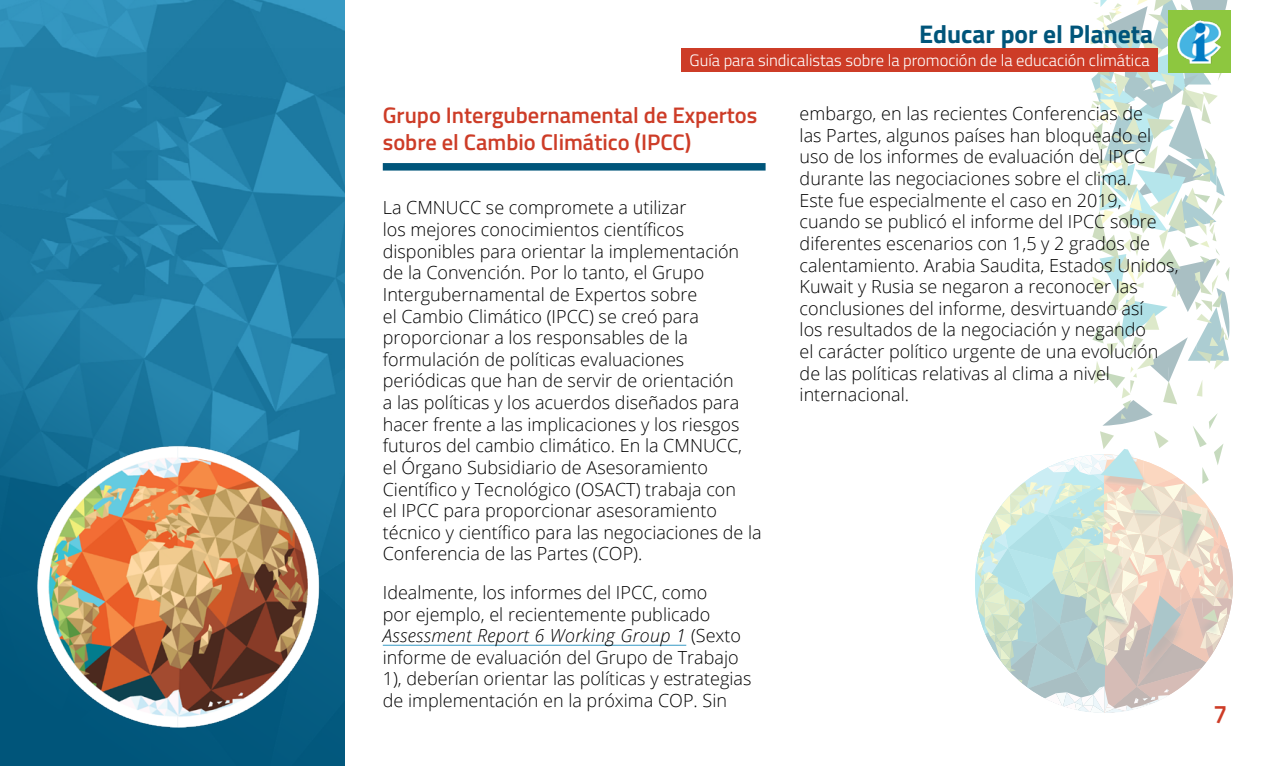
<style>
.page{position:relative;width:1276px;height:766px;background:#fff}
.page>*{position:absolute;margin:0;border:0;box-sizing:border-box;transform-origin:0 0}
.t1{font:700 25.5px "Titillium Web";color:#00557a}
.t2{font:600 25.5px "Titillium";color:#cd3c27}
.t3{font:600 22.5px/27px "Titillium";color:#cd3c27}
.t4{font:300 18px/21.6px "Open Sans";color:#000}
.t5{font:300 16.5px "Titillium Web";color:#fff}
.s1{font-style:italic}
</style>
<div class="page">
<img style="left:0;top:0;width:344px;height:48px">
<svg style="left:0;top:48px;width:344px;height:717px;background:#1e7ca4"></svg>
<svg style="left:975px;top:0;width:258px;height:712px"></svg>
<div style="left:1168px;top:10px;width:62px;height:63px;background:#8dc73f"></div>
<img style="left:1177px;top:20px;width:45px;height:44px">
<div style="left:681px;top:48px;width:476px;height:23px;background:#cd3c27"></div>
<div style="left:383px;top:163px;width:382px;height:7px;background:#00557a"></div>
<hr style="left:383px;top:644px;width:303px;height:1px;background:#379ac4">
<img style="left:0;top:435px;width:344px;height:298px">
<h1 class="t1" style="left:919px;top:15px;width:235px">Educar por el Planeta</h1>
<p class="t5" style="left:689px;top:48px;width:462px">Guía para sindicalistas sobre la promoción de la educación climática</p>
<p class="t3" style="left:383px;top:101px;width:376px">Grupo Intergubernamental de Expertos sobre el Cambio Climático (IPCC)</p>
<p class="t4" style="left:799px;top:102px;width:380px">embargo, en las recientes Conferencias de<br>las Partes, algunos países han bloqueado el uso de los informes de evaluación del IPCC durante las negociaciones sobre el clima.<br>Este fue especialmente el caso en 2019, cuando se publicó el informe del IPCC sobre diferentes escenarios con 1,5 y 2 grados de calentamiento. Arabia Saudita, Estados Unidos, Kuwait y Rusia se negaron a reconocer las conclusiones del informe, desvirtuando así<br>los resultados de la negociación y negando<br>el carácter político urgente de una evolución de las políticas relativas al clima a nivel internacional.</p>
<p class="t4" style="left:383px;top:196px;width:380px">La CMNUCC se compromete a utilizar<br>los mejores conocimientos científicos disponibles para orientar la implementación de la Convención. Por lo tanto, el Grupo Intergubernamental de Expertos sobre<br>el Cambio Climático (IPCC) se creó para proporcionar a los responsables de la formulación de políticas evaluaciones periódicas que han de servir de orientación<br>a las políticas y los acuerdos diseñados para hacer frente a las implicaciones y los riesgos futuros del cambio climático. En la CMNUCC,<br>el Órgano Subsidiario de Asesoramiento Científico y Tecnológico (OSACT) trabaja con<br>el IPCC para proporcionar asesoramiento técnico y científico para las negociaciones de la Conferencia de las Partes (COP).</p>
<p class="t4" style="left:383px;top:581px;width:370px">Idealmente, los informes del IPCC, como<br>por ejemplo, el recientemente publicado <span class="s1">Assessment Report 6 Working Group 1</span> (Sexto informe de evaluación del Grupo de Trabajo 1), deberían orientar las políticas y estrategias de implementación en la próxima COP. Sin</p>
<h1 class="t2" style="left:1213px;top:695px;width:16px">7</h1>
</div>
